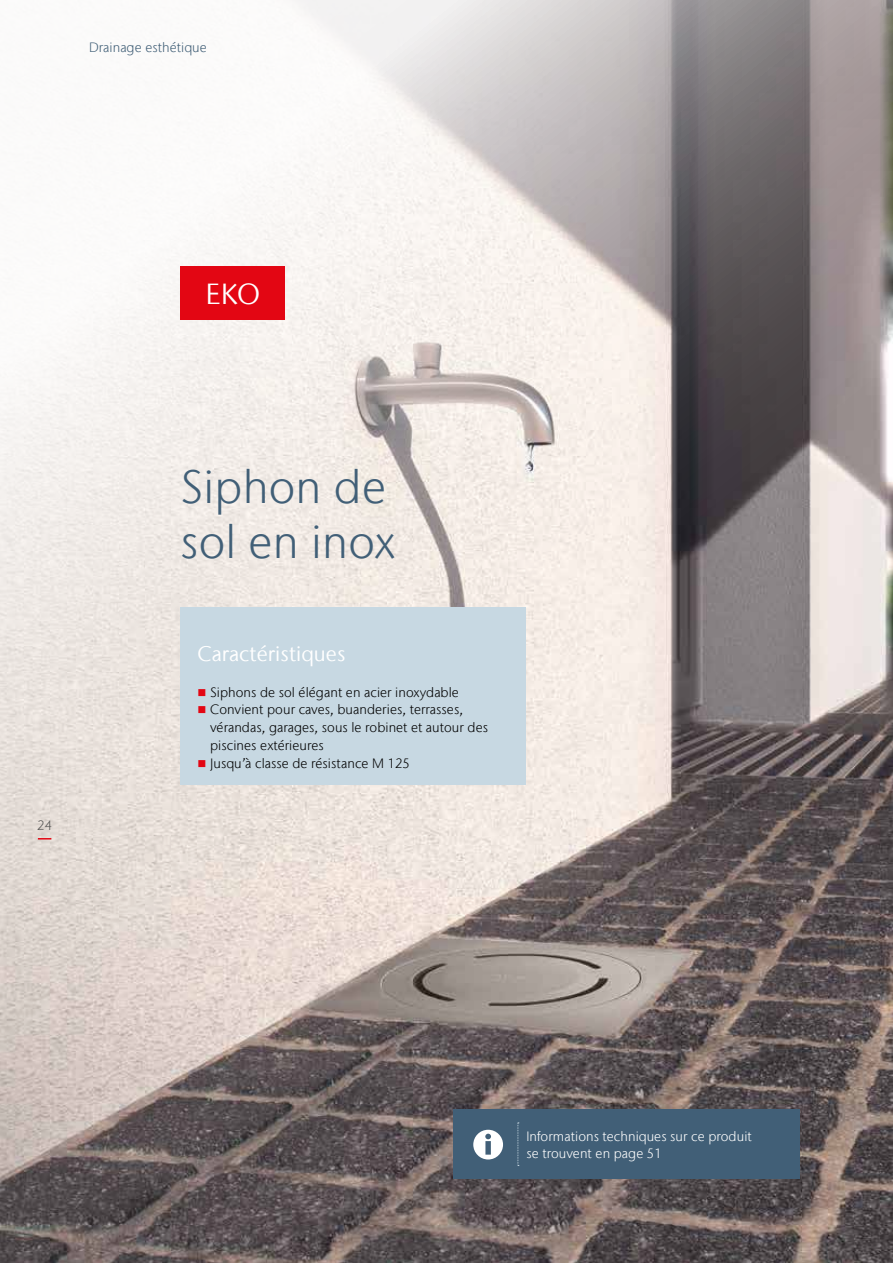
<style>
.page{position:relative;width:893px;height:1263px;background:#fff}
.page>*{position:absolute;margin:0;border:0;box-sizing:border-box;transform-origin:0 0}
.t1{font:300 46.5px/55.5px "Stone Sans IIITC Com";letter-spacing:.005em;color:#415f77}
.t2{font:28.95px "Stone Sans IIITC Com";color:#fff}
.t3{font:21px "Stone Sans IIITC Com";letter-spacing:.005em;color:#fff}
.t4{font:300 13.5px/17.9px "Stone Sans IIITC Com";letter-spacing:.005em;color:#000}
.t5{font:300 13.5px/17px "Stone Sans IIITC Com";letter-spacing:.005em;color:#fff}
.t6{font:300 13.5px "Stone Sans IIITC Com";letter-spacing:.005em;color:#415f77}
.t7{font:300 13.5px "Stone Sans IIITC Com";color:#575756}
.s1{color:#e30613}
</style>
<div class="page">
<img style="left:0;top:0;width:893px;height:1263px">
<div style="left:180px;top:266px;width:105px;height:53px;background:#e30613"></div>
<svg style="left:180px;top:319px;width:273px;height:54px;fill:#f6f1ed"></svg>
<div style="left:453px;top:1109px;width:346px;height:70px;background:#415f77"></div>
<svg style="left:518px;top:1122px;width:1px;height:44px"></svg>
<svg style="left:473px;top:1130px;width:30px;height:29px"></svg>
<div style="left:180px;top:607px;width:346px;height:178px;background:#c7d8e2"></div>
<svg style="left:38px;top:838px;width:13px;height:1px"></svg>
<p class="t6" style="left:89px;top:38px;width:119px">Drainage esthétique</p>
<p class="t7" style="left:37px;top:816px;width:16px">24</p>
<h2 class="t2" style="left:206px;top:276px;width:56px">EKO</h2>
<h1 class="t1" style="left:180px;top:459px;width:216px">Siphon de sol en inox</h1>
<h3 class="t3" style="left:197px;top:640px;width:150px">Caractéristiques</h3>
<p class="t4" style="left:197px;top:683px;width:263px"><span class="s1">■</span> Siphons de sol élégant en acier inoxydable</p>
<p class="t4" style="left:210px;top:701px;width:279px;text-indent:-13px"><span class="s1">■</span> Convient pour caves, buanderies, terrasses, vérandas, garages, sous le robinet et autour des piscines extérieures</p>
<p class="t4" style="left:197px;top:754px;width:214px"><span class="s1">■</span> Jusqu’à classe de résistance M 125</p>
<p class="t5" style="left:526px;top:1127px;width:227px">Informations techniques sur ce produit se trouvent en page 51</p>
</div>
